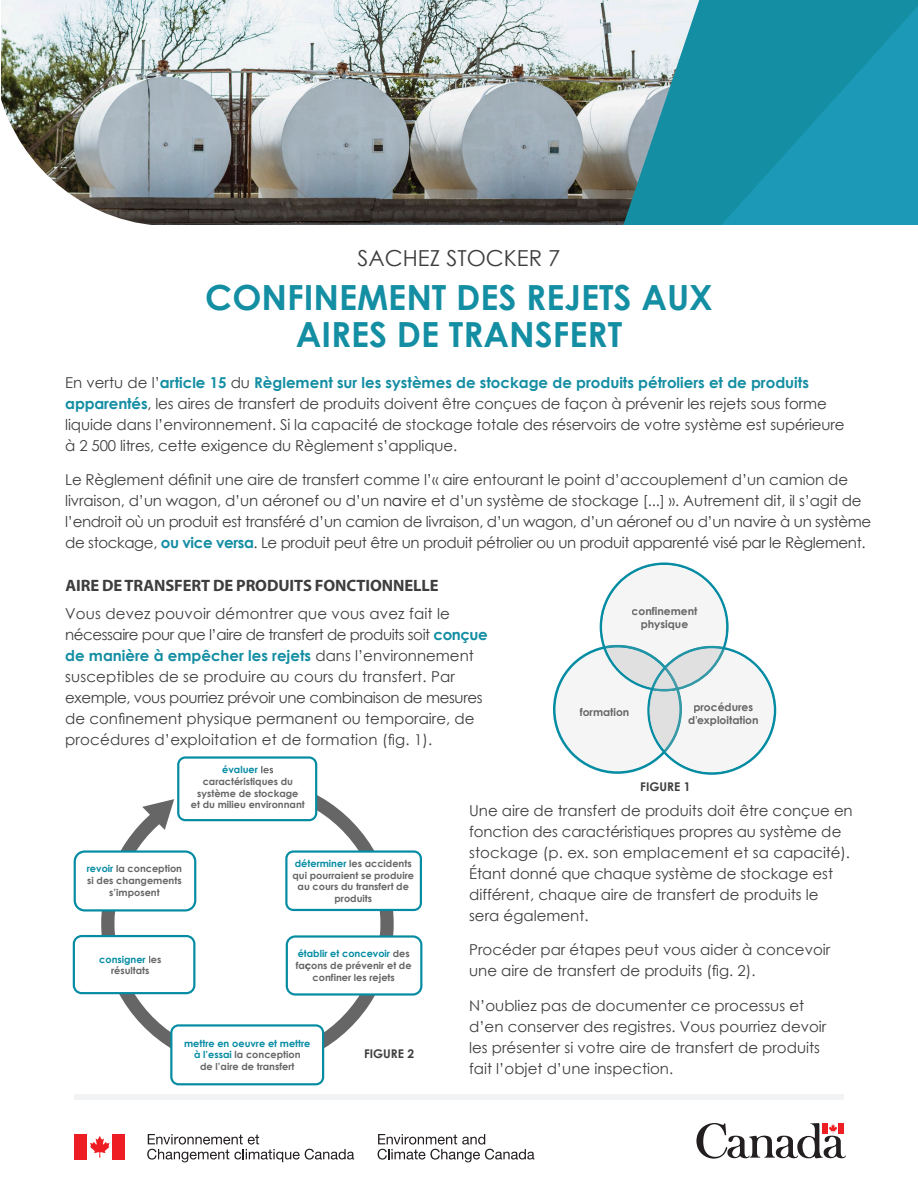
<style>
.page{position:relative;width:918px;height:1188px;background:#fff}
.page>*{position:absolute;margin:0;border:0;box-sizing:border-box;transform-origin:0 0}
.t1{font:700 34.65px/36.6px "Century Gothic";color:#148ea3;text-align:center}
.t2{font:22.05px "Century Gothic";color:#3e3e3f}
.Subtitle_1{font:700 16.5px "Myriad Pro";letter-spacing:-.005em;color:#3e3e3f}
.Bodytext{font:15px/21px "Century Gothic";letter-spacing:-.01em;color:#3e3e3f}
.table_title{font:700 12px "Century Gothic";color:#3e3e3f}
.t3{font:700 10.8px "Century Gothic";color:#666}
.t4{font:700 9.75px "Century Gothic";color:#666}
.t5{font:700 9.75px/11.7px "Century Gothic";color:#058ca3;text-align:center}
.table_title-2{font:700 9.75px "Century Gothic";color:#696969}
.s1{font-weight:700;color:#148ea3}
.s2{color:#231f20}
.s3{color:#058ca3}
.s4{color:#666}
</style>
<div class="page">
<img style="left:2px;top:0;width:607px;height:93px">
<img style="left:609px;top:0;width:73px;height:93px">
<svg style="left:682px;top:0;width:236px;height:225px;background:#1993ac"></svg>
<svg style="left:1px;top:93px;width:722px;height:132px;background:#809194"></svg>
<svg style="left:696px;top:1123px;width:150px;height:36px"></svg>
<div style="left:74px;top:1094px;width:770px;height:6px;background:#f2f3f4"></div>
<svg style="left:90px;top:1136px;width:20px;height:21px"></svg>
<div style="left:74px;top:1134px;width:13px;height:25px;background:#ee1d23"></div>
<div style="left:113px;top:1134px;width:12px;height:25px;background:#ee1d23"></div>
<svg style="left:147px;top:1134px;width:207px;height:28px"></svg>
<svg style="left:378px;top:1134px;width:156px;height:28px"></svg>
<svg style="left:553px;top:562px;width:223px;height:213px"></svg>
<div style="left:698px;top:716px;width:60px;height:10px;background:#f5f5f5"></div>
<div style="left:580px;top:708px;width:49px;height:8px;background:#f5f5f5"></div>
<svg style="left:101px;top:777px;width:293px;height:293px"></svg>
<svg style="left:170px;top:1024px;width:154px;height:61px"></svg>
<svg style="left:73px;top:935px;width:122px;height:59px"></svg>
<svg style="left:286px;top:935px;width:136px;height:61px"></svg>
<svg style="left:74px;top:850px;width:122px;height:62px"></svg>
<svg style="left:285px;top:850px;width:137px;height:61px"></svg>
<svg style="left:142px;top:756px;width:175px;height:74px"></svg>
<div style="left:203px;top:777px;width:90px;height:10px;background:#fff"></div>
<div style="left:198px;top:789px;width:101px;height:10px;background:#fff"></div>
<div style="left:191px;top:801px;width:114px;height:7px;background:#fff"></div>
<div style="left:149px;top:955px;width:12px;height:8px;background:#fff"></div>
<div style="left:111px;top:966px;width:38px;height:8px;background:#fff"></div>
<div style="left:393px;top:950px;width:17px;height:7px;background:#fff"></div>
<div style="left:313px;top:973px;width:81px;height:10px;background:#fff"></div>
<div style="left:232px;top:1051px;width:69px;height:9px;background:#fff"></div>
<div style="left:201px;top:1063px;width:93px;height:7px;background:#fff"></div>
<div style="left:117px;top:865px;width:65px;height:9px;background:#fff"></div>
<div style="left:88px;top:877px;width:94px;height:9px;background:#fff"></div>
<div style="left:110px;top:888px;width:50px;height:10px;background:#fff"></div>
<div style="left:350px;top:860px;width:62px;height:7px;background:#fff"></div>
<div style="left:293px;top:871px;width:121px;height:10px;background:#fff"></div>
<div style="left:298px;top:883px;width:111px;height:7px;background:#fff"></div>
<div style="left:335px;top:895px;width:37px;height:9px;background:#fff"></div>
<p class="t2" style="left:358px;top:243px;width:204px">SACHEZ STOCKER 7</p>
<p class="t1" style="left:205px;top:278px;width:509px">CONFINEMENT DES REJETS AUX<br>AIRES DE TRANSFERT</p>
<p class="Bodytext" style="left:65px;top:372px;width:781px">En vertu de l’<span class="s1">article 15</span> du <span class="s1">Règlement sur les systèmes de stockage de produits pétroliers et de produits apparentés</span>, les aires de transfert de produits doivent être conçues de façon à prévenir les rejets sous forme liquide dans l’environnement. Si la capacité de stockage totale des réservoirs de votre système est supérieure à 2 500 litres, cette exigence du Règlement s’applique.</p>
<p class="Bodytext" style="left:65px;top:469px;width:808px">Le Règlement définit une aire de transfert comme l’« aire entourant le point d’accouplement d’un camion de livraison, d’un wagon, d’un aéronef ou d’un n<span class="s2">av</span>ire et d’un système de stockage [...] ». Autrement dit, il s’agit de l’endroit où un produit est transféré d’un camion de livraison, d’un wagon, d’un aéronef ou d’un navire à un système de stockage, <span class="s1">ou vice versa</span>. Le produit peut être un produit pétrolier ou un produit apparenté visé par le Règlement.</p>
<p class="Subtitle_1" style="left:65px;top:575px;width:375px">AIRE DE TRANSFERT DE PRODUITS FONCTIONNELLE</p>
<p class="Bodytext" style="left:65px;top:603px;width:424px">Vous devez pouvoir démontrer que vous avez fait le nécessaire pour que l’aire de transfert de produits soit <span class="s1">conçue de manière à empêcher les rejets</span> dans l’environnement susceptibles de se produire au cours du transfert. Par exemple, vous pourriez prévoir une combinaison de mesures de confinement physique permanent ou temporaire, de procédures d’exploitation et de formation (fig. 1).</p>
<p class="t3" style="left:632px;top:603px;width:67px">confinement</p>
<p class="t3" style="left:641px;top:616px;width:49px">physique</p>
<p class="t3" style="left:693px;top:699px;width:61px">procédures</p>
<p class="t3" style="left:688px;top:711px;width:72px">d’exploitation</p>
<p class="t3" style="left:580px;top:704px;width:51px">formation</p>
<p class="t5" style="left:222px;top:763px;width:37px">évaluer</p>
<p class="t4" style="left:203px;top:774px;width:92px">caractéristiques du</p>
<p class="t4" style="left:197px;top:786px;width:103px">système de stockage</p>
<p class="t4" style="left:191px;top:797px;width:115px">et du milieu environnant</p>
<p class="t4" style="left:87px;top:861px;width:97px"><span class="s3">revoir</span> la conception</p>
<p class="t4" style="left:87px;top:873px;width:96px">si des changements</p>
<p class="t4" style="left:109px;top:885px;width:52px">s’imposent</p>
<p class="t5" style="left:99px;top:953px;width:64px">consigner <span class="s4">les</span></p>
<p class="t4" style="left:111px;top:963px;width:40px">résultats</p>
<p class="t4" style="left:295px;top:856px;width:118px"><span class="s3">déterminer</span> les accidents</p>
<p class="t4" style="left:293px;top:868px;width:123px">qui pourraient se produire</p>
<p class="t4" style="left:298px;top:879px;width:113px">au cours du transfert de</p>
<p class="t4" style="left:334px;top:891px;width:39px">produits</p>
<p class="t5" style="left:298px;top:947px;width:113px">établir et concevoir <span class="s4">des</span></p>
<p class="t4" style="left:296px;top:958px;width:117px">facons de prévenir et de</p>
<p class="t4" style="left:313px;top:970px;width:84px">confiner les rejets</p>
<p class="table_title-2" style="left:305px;top:958px;width:8px">ç</p>
<p class="t5" style="left:184px;top:1037px;width:128px">mettre en oeuvre et mettre à l’essai <span class="s4">la conception</span></p>
<p class="t4" style="left:200px;top:1059px;width:96px">de l’aire de transfert</p>
<p class="table_title" style="left:364px;top:1044px;width:52px">FIGURE 2</p>
<p class="table_title" style="left:640px;top:778px;width:52px">FIGURE 1</p>
<p class="Bodytext" style="left:469px;top:800px;width:385px">Une aire de transfert de produits doit être conçue en fonction des caractéristiques propres au système de stockage (p. ex. son emplacement et sa capacité).<br>Étant donné que chaque système de stockage est différent, chaque aire de transfert de produits le<br>sera également.</p>
<p class="Bodytext" style="left:469px;top:939px;width:363px">Procéder par étapes peut vous aider à concevoir une aire de transfert de produits (fig. 2).</p>
<p class="Bodytext" style="left:469px;top:995px;width:359px">N’oubliez pas de documenter ce processus et d’en conserver des registres. Vous pourriez devoir les présenter si votre aire de transfert de produits fait l’objet d’une inspection.</p>
</div>
